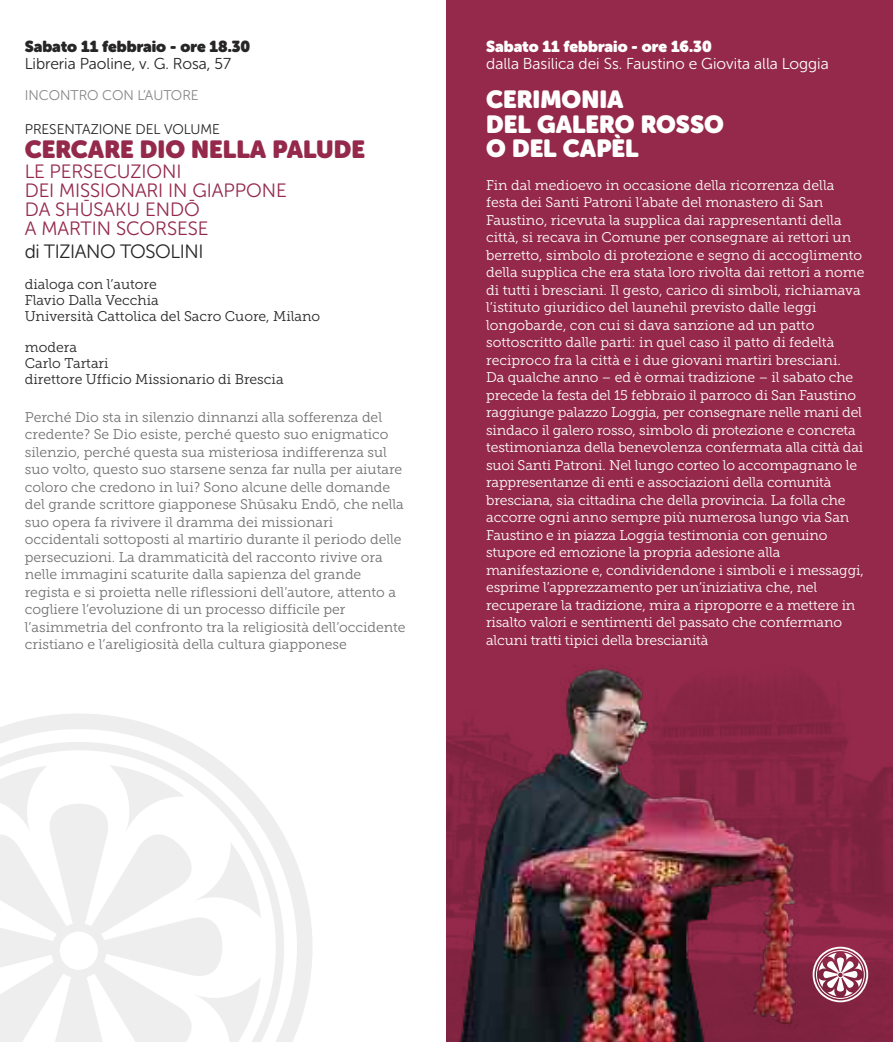
<style>
.page{position:relative;width:893px;height:1042px;background:#fff}
.page>*{position:absolute;margin:0;border:0;box-sizing:border-box;transform-origin:0 0}
.t1{font:24.5px/24.5px "Museo Sans Rounded";color:#fff}
.t2{font:24.5px "Museo Sans Rounded";color:#94294b}
.t3{font:19.25px/19.2px "Museo Sans Rounded 300";color:#94294b}
.t4{font:19.25px "Museo Sans Rounded 300";letter-spacing:-.02em;color:#272526}
.t5{font:15.75px "Museo Sans Rounded 300";color:#fff}
.t6{font:15.75px "Museo Sans Rounded 300";color:#272526}
.t7{font:15.75px "Museo Sans Rounded";color:#fff}
.t8{font:15.75px "Museo Sans Rounded";color:#272526}
.t9{font:14px/17.5px "Museo Slab 300";letter-spacing:-.01em;color:#fff}
.t10{font:14px/17.5px "Museo Slab 300";color:#727172}
.t11{font:14px/15.8px "Museo Slab 300";color:#272526}
.t12{font:14px "Museo Sans Rounded 300";color:#272526}
.t13{font:14px "Museo Sans Rounded 300";color:#888788}
</style>
<div class="page">
<div style="left:446px;top:0;width:447px;height:1042px;background:#94294b"></div>
<img style="left:446px;top:684px;width:447px;height:358px">
<img style="left:457px;top:665px;width:355px;height:377px">
<svg style="left:813px;top:946px;width:55px;height:56px"></svg>
<svg style="left:0;top:714px;width:312px;height:328px"></svg>
<svg style="left:0;top:742px;width:284px;height:300px"></svg>
<svg style="left:0;top:765px;width:261px;height:277px"></svg>
<p class="t8" style="left:25px;top:40px;width:227px">Sabato 11 febbraio - ore 18.30</p>
<p class="t6" style="left:25px;top:58px;width:208px">LIBRERIA PAOLINE, V. G. ROSA, 57</p>
<p class="t13" style="left:25px;top:90px;width:175px">INCONTRO CON L’AUTORE</p>
<p class="t12" style="left:25px;top:124px;width:197px">PRESENTAZIONE DEL VOLUME</p>
<h1 class="t2" style="left:25px;top:141px;width:342px">CERCARE DIO NELLA PALUDE</h1>
<h2 class="t3" style="left:25px;top:163px;width:264px">LE PERSECUZIONI<br>DEI MISSIONARI IN GIAPPONE<br>DA SHŪSAKU ENDŌ<br>A MARTIN SCORSESE</h2>
<h2 class="t4" style="left:25px;top:244px;width:180px">DI TIZIANO TOSOLINI</h2>
<p class="t11" style="left:25px;top:278px;width:297px">dialoga con l’autore<br>flavio Dalla Vecchia<br>Università Cattolica del Sacro Cuore, Milano</p>
<p class="t11" style="left:25px;top:341px;width:260px">modera<br>Carlo Tartari<br>direttore Ufficio Missionario di Brescia</p>
<p class="t10" style="left:25px;top:409px;width:382px">Perché Dio sta in silenzio dinnanzi alla sofferenza del credente? Se Dio esiste, perché questo suo enigmatico silenzio, perché questa sua misteriosa indifferenza sul suo volto, questo suo starsene senza far nulla per aiutare coloro che credono in lui? Sono alcune delle domande del grande scrittore giapponese Shūsaku endō, che nella suo opera fa rivivere il dramma dei missionari occidentali sottoposti al martirio durante il periodo delle persecuzioni. La drammaticità del racconto rivive ora nelle immagini scaturite dalla sapienza del grande regista e si proietta nelle riflessioni dell’autore, attento a cogliere l’evoluzione di un processo difficile per l’asimmetria del confronto tra la religiosità dell’occidente cristiano e l’areligiosità della cultura giapponese</p>
<p class="t7" style="left:486px;top:40px;width:227px">Sabato 11 febbraio - ore 16.30</p>
<p class="t5" style="left:486px;top:58px;width:344px">DALLA BASILICA DEI SS. FAUSTINO E GIOVITA ALLA LOGGIA</p>
<h1 class="t1" style="left:486px;top:90px;width:239px">CERIMONIA<br>DEL GALERO ROSSO<br>O DEL CAPÈL</h1>
<p class="t9" style="left:486px;top:177px;width:380px">fin dal medioevo in occasione della ricorrenza della festa dei Santi Patroni l’abate del monastero di San faustino, ricevuta la supplica dai rappresentanti della città, si recava in Comune per consegnare ai rettori un berretto, simbolo di protezione e segno di accoglimento della supplica che era stata loro rivolta dai rettori a nome di tutti i bresciani. il gesto, carico di simboli, richiamava l’istituto giuridico del launehil previsto dalle leggi longobarde, con cui si dava sanzione ad un patto sottoscritto dalle parti: in quel caso il patto di fedeltà reciproco fra la città e i due giovani martiri bresciani.<br>Da qualche anno – ed è ormai tradizione – il sabato che precede la festa del 15 febbraio il parroco di San faustino raggiunge palazzo Loggia, per consegnare nelle mani del sindaco il galero rosso, simbolo di protezione e concreta testimonianza della benevolenza confermata alla città dai suoi Santi Patroni. Nel lungo corteo lo accompagnano le rappresentanze di enti e associazioni della comunità bresciana, sia cittadina che della provincia. La folla che accorre ogni anno sempre più numerosa lungo via San faustino e in piazza Loggia testimonia con genuino stupore ed emozione la propria adesione alla manifestazione e, condividendone i simboli e i messaggi, esprime l’apprezzamento per un’iniziativa che, nel recuperare la tradizione, mira a riproporre e a mettere in risalto valori e sentimenti del passato che confermano alcuni tratti tipici della brescianità</p>
</div>
